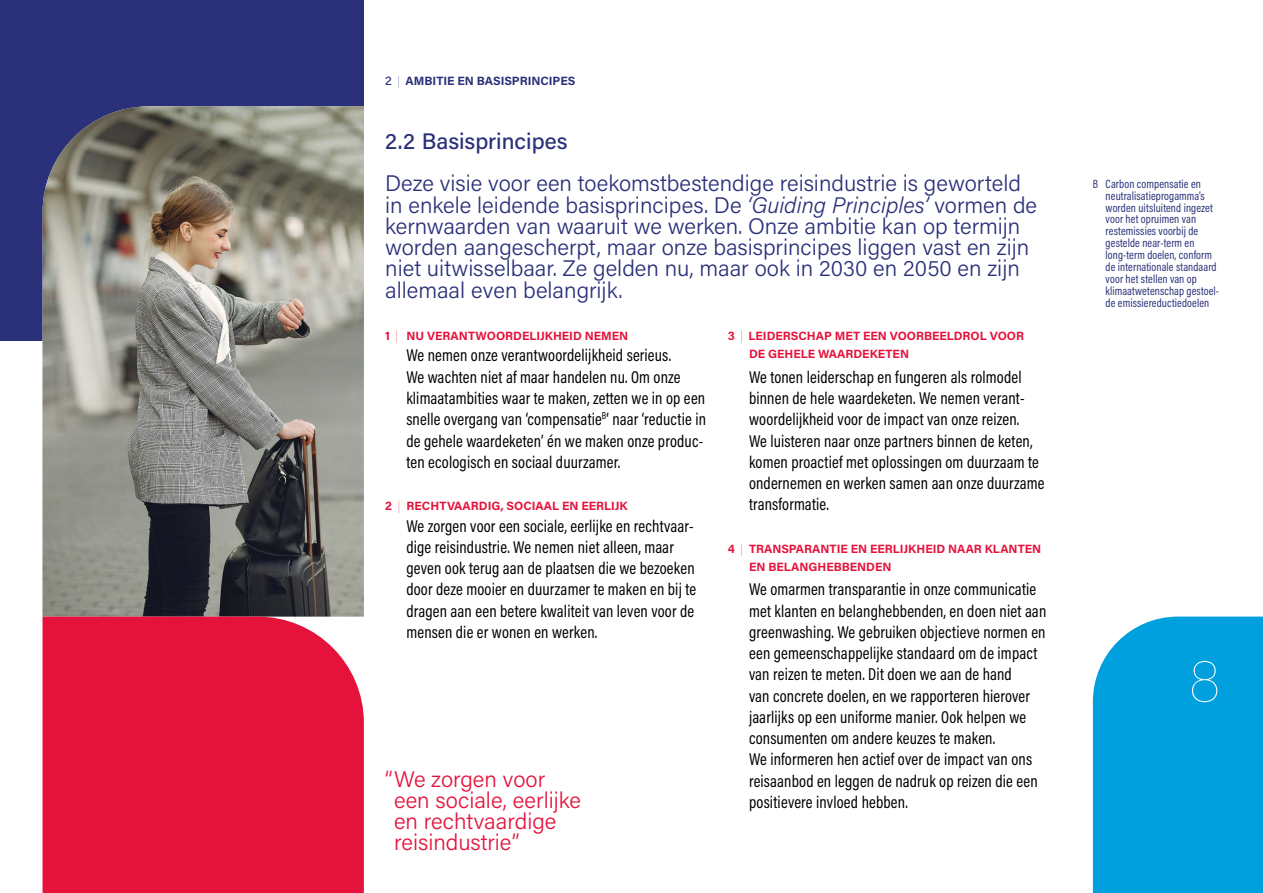
<style>
.page{position:relative;width:1263px;height:893px;background:#fff}
.page>*{position:absolute;margin:0;border:0;box-sizing:border-box;transform-origin:0 0}
.t1{font:100 57px "Acumin Pro";color:#fff}
.t2{font:300 22.5px/21.3px "Acumin Pro";color:#2a3079}
.t3{font:300 22.5px/21.3px "Acumin Pro";color:#e5133c}
.t4{font:500 22.5px "Acumin Pro";color:#2a3079}
.Plat_opsomming_artikel{font:17.25px/21.3px "Acumin Pro Cond";letter-spacing:.01em;color:#000;scale:.96 1}
.Plat_opsomming_artikel-2{font:12px/11.9px "Acumin Pro Cond";letter-spacing:.01em;color:#2a3079;scale:.96 1}
.t5{font:700 12px/18.3px "Acumin Pro";color:#e5133c}
.t6{font:700 12px "Acumin Pro";color:#2a3079}
.s1{font-weight:500}
.s2{font-weight:100}
.s3{font-style:italic}
</style>
<div class="page">
<div style="left:0;top:0;width:364px;height:340px;background:#2a3079"></div>
<img style="left:43px;top:106px;width:321px;height:511px">
<div style="left:1093px;top:617px;width:170px;height:276px;background:#00a0df"></div>
<div style="left:43px;top:617px;width:321px;height:276px;background:#e5133c"></div>
<p class="t6" style="left:385px;top:72px;width:192px"><span class="s1">2</span> <span class="s2">|</span> AMBITIE EN BASISPRINCIPES</p>
<p class="t4" style="left:385px;top:125px;width:184px">2.2 Basisprincipes</p>
<p class="t2" style="left:385px;top:172px;width:653px">Deze visie voor een toekomstbestendige reisindustrie is geworteld in enkele leidende basisprincipes. De <span class="s3">‘Guiding Principles’</span> vormen de kernwaarden van waaruit we werken. Onze ambitie kan op termijn worden aangescherpt, maar onze basisprincipes liggen vast en zijn niet uitwisselbaar. Ze gelden nu, maar ook in 2030 en 2050 en zijn allemaal even belangrijk.</p>
<p class="t5" style="left:385px;top:326px;width:245px">1 <span class="s2">|</span> NU VERANTWOORDELIJKHEID NEMEN</p>
<p class="Plat_opsomming_artikel" style="left:406px;top:344px;width:314px">We nemen onze verantwoordelijkheid serieus.<br>We wachten niet af maar handelen nu. Om onze klimaatambities waar te maken, zetten we in op een snelle overgang van ‘compensatie<sup>B</sup>‘ naar ‘reductie in de gehele waardeketen’ én we maken onze produc&shy;ten ecologisch en sociaal duurzamer.</p>
<p class="t5" style="left:385px;top:496px;width:244px">2 <span class="s2">|</span> RECHTVAARDIG, SOCIAAL EN EERLIJK</p>
<p class="Plat_opsomming_artikel" style="left:406px;top:515px;width:303px">We zorgen voor een sociale, eerlijke en rechtvaar&shy;dige reisindustrie. We nemen niet alleen, maar geven ook terug aan de plaatsen die we bezoeken door deze mooier en duurzamer te maken en bij te dragen aan een betere kwaliteit van leven voor de mensen die er wonen en werken.</p>
<p class="t5" style="left:749px;top:326px;width:276px;text-indent:-21px">3 <span class="s2">|</span> LEIDERSCHAP MET EEN VOORBEELDROL VOOR<br>DE GEHELE WAARDEKETEN</p>
<p class="Plat_opsomming_artikel" style="left:749px;top:366px;width:309px">We tonen leiderschap en fungeren als rolmodel binnen de hele waardeketen. We nemen verant&shy;woordelijkheid voor de impact van onze reizen.<br>We luisteren naar onze partners binnen de keten, komen proactief met oplossingen om duurzaam te ondernemen en werken samen aan onze duurzame transformatie.</p>
<p class="t5" style="left:749px;top:539px;width:294px;text-indent:-21px">4 <span class="s2">|</span> TRANSPARANTIE EN EERLIJKHEID NAAR KLANTEN<br>EN BELANGHEBBENDEN</p>
<p class="Plat_opsomming_artikel" style="left:749px;top:578px;width:311px">We omarmen transparantie in onze communicatie met klanten en belanghebbenden, en doen niet aan greenwashing. We gebruiken objectieve normen en een gemeenschappelijke standaard om de impact van reizen te meten. Dit doen we aan de hand<br>van concrete doelen, en we rapporteren hierover jaarlijks op een uniforme manier. Ook helpen we consumenten om andere keuzes te maken.<br>We informeren hen actief over de impact van ons reisaanbod en leggen de nadruk op reizen die een positievere invloed hebben.</p>
<p class="t3" style="left:394px;top:767px;width:189px;text-indent:-9px">“We zorgen voor een sociale, eerlijke en rechtvaardige reisindustrie”</p>
<p class="Plat_opsomming_artikel-2" style="left:1106px;top:178px;width:120px;text-indent:-13px">B Carbon compensatie en neutralisatieprogamma’s worden uitsluitend ingezet voor het opruimen van restemissies voorbij de gestelde near-term en long-term doelen, conform de internationale standaard voor het stellen van op klimaatwetenschap gestoel&shy;de emissiereductiedoelen</p>
<p class="t1" style="left:1189px;top:643px;width:33px">8</p>
</div>
